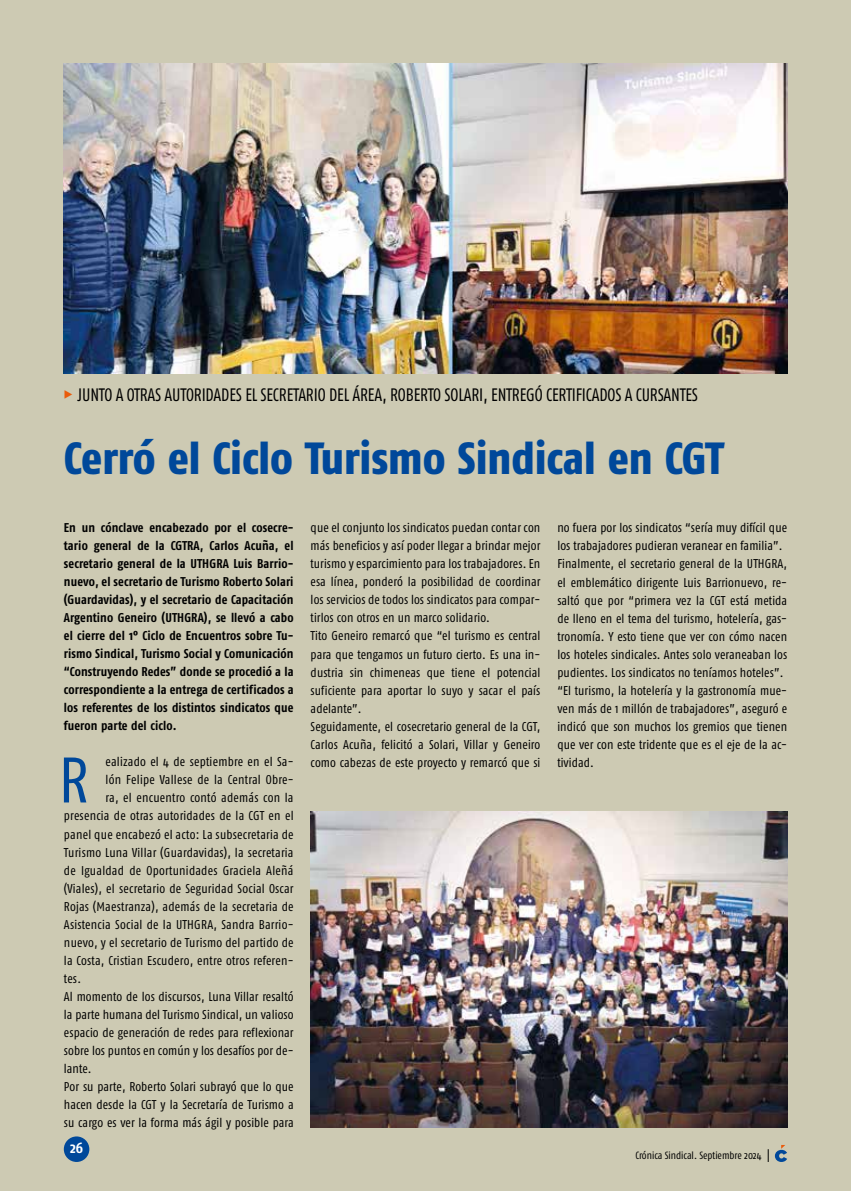
<style>
.page{position:relative;width:851px;height:1191px;background:#fff}
.page>*{position:absolute;margin:0;border:0;box-sizing:border-box;transform-origin:0 0}
.t1{font:64.2px "Fago Co";color:#00489a}
.t2{font:800 45px "Fago Co";color:#00489a}
.t3{font:18px "Fago Co Lf";letter-spacing:-.01em;color:#000;scale:.94 1}
.t4{font:700 15px "Fago Co";color:#fff}
.t5{font:12.75px/18px "Fago Co";letter-spacing:.01em;color:#000}
.t6{font:700 12.75px/18px "Fago Co";letter-spacing:.005em;color:#000;text-align:justify}
.t7{font:10.5px "Fago Co";color:#000}
.s1{font-family:"Fago Co Extra Bold Caps Exp";color:#ea5b0b}
</style>
<div class="page">
<div style="left:0;top:0;width:850px;height:1191px;background:#cdcab3"></div>
<div style="left:64px;top:1136px;width:25px;height:26px;background:#00489a;border-radius:50%"></div>
<svg style="left:774px;top:1145px;width:13px;height:17px"></svg>
<svg style="left:767px;top:1149px;width:1px;height:13px"></svg>
<img style="left:64px;top:64px;width:723px;height:309px">
<img style="left:310px;top:811px;width:477px;height:316px">
<h3 class="t3" style="left:64px;top:384px;width:676px"><span class="s1">%</span> JUNTO A OTRAS AUTORIDADES EL SECRETARIO DEL ÁREA, ROBERTO SOLARI, ENTREGÓ CERTIFICADOS A CURSANTES</h3>
<h2 class="t2" style="left:64px;top:431px;width:661px">Cerró el Ciclo Turismo Sindical en CGT</h2>
<p class="t6" style="left:64px;top:519px;width:231px">En un cónclave encabezado por el cosecre&shy;tario general de la CGTRA, Carlos Acuña, el secretario general de la UTHGRA Luis Barrio&shy;nuevo, el secretario de Turismo Roberto Solari (Guardavidas), y el secretario de Capacitación Argentino Geneiro (UTHGRA), se llevó a cabo el cierre del 1° Ciclo de Encuentros sobre Tu&shy;rismo Sindical, Turismo Social y Comunicación “Construyendo Redes” donde se procedió a la correspondiente a la entrega de certificados a los referentes de los distintos sindicatos que fueron parte del ciclo.</p>
<h1 class="t1" style="left:59px;top:743px;width:32px">R</h1>
<p class="t5" style="left:106px;top:753px;width:189px">ealizado el 4 de septiembre en el Sa-</p>
<p class="t5" style="left:106px;top:771px;width:189px">lón Felipe Vallese de la Central Obre-</p>
<p class="t5" style="left:106px;top:789px;width:189px">ra, el encuentro contó además con la</p>
<p class="t5" style="left:64px;top:807px;width:231px">presencia de otras autoridades de la CGT en el</p>
<p class="t5" style="left:64px;top:825px;width:231px">panel que encabezó el acto: La subsecretaria de</p>
<p class="t5" style="left:64px;top:843px;width:231px">Turismo Luna Villar (Guardavidas), la secretaria</p>
<p class="t5" style="left:64px;top:861px;width:231px">de Igualdad de Oportunidades Graciela Aleñá</p>
<p class="t5" style="left:64px;top:879px;width:231px">(Viales), el secretario de Seguridad Social Oscar</p>
<p class="t5" style="left:64px;top:897px;width:231px">Rojas (Maestranza), además de la secretaria de</p>
<p class="t5" style="left:64px;top:915px;width:231px">Asistencia Social de la UTHGRA, Sandra Barrio-</p>
<p class="t5" style="left:64px;top:933px;width:231px">nuevo, y el secretario de Turismo del partido de</p>
<p class="t5" style="left:64px;top:951px;width:231px">la Costa, Cristian Escudero, entre otros referen-</p>
<p class="t5" style="left:64px;top:969px;width:19px">tes.</p>
<p class="t5" style="left:64px;top:987px;width:231px">Al momento de los discursos, Luna Villar resaltó</p>
<p class="t5" style="left:64px;top:1005px;width:231px">la parte humana del Turismo Sindical, un valioso</p>
<p class="t5" style="left:64px;top:1023px;width:231px">espacio de generación de redes para reflexionar</p>
<p class="t5" style="left:64px;top:1041px;width:231px">sobre los puntos en común y los desafíos por de-</p>
<p class="t5" style="left:64px;top:1059px;width:29px">lante.</p>
<p class="t5" style="left:64px;top:1077px;width:231px">Por su parte, Roberto Solari subrayó que lo que</p>
<p class="t5" style="left:64px;top:1095px;width:231px">hacen desde la CGT y la Secretaría de Turismo a</p>
<p class="t5" style="left:64px;top:1113px;width:231px">su cargo es ver la forma más ágil y posible para</p>
<p class="t4" style="left:70px;top:1138px;width:15px">26</p>
<p class="t5" style="left:310px;top:519px;width:231px">que el conjunto los sindicatos puedan contar con más beneficios y así poder llegar a brindar mejor turismo y esparcimiento para los trabajadores. En esa línea, ponderó la posibilidad de coordinar los servicios de todos los sindicatos para compar&shy;tirlos con otros en un marco solidario.<br>Tito Geneiro remarcó que “el turismo es central para que tengamos un futuro cierto. Es una in&shy;dustria sin chimeneas que tiene el potencial suficiente para aportar lo suyo y sacar el país adelante”.<br>Seguidamente, el cosecretario general de la CGT, Carlos Acuña, felicitó a Solari, Villar y Geneiro como cabezas de este proyecto y remarcó que si</p>
<p class="t5" style="left:557px;top:519px;width:231px">no fuera por los sindicatos “sería muy difícil que los trabajadores pudieran veranear en familia”.<br>Finalmente, el secretario general de la UTHGRA, el emblemático dirigente Luis Barrionuevo, re&shy;saltó que por “primera vez la CGT está metida de lleno en el tema del turismo, hotelería, gas&shy;tronomía. Y esto tiene que ver con cómo nacen los hoteles sindicales. Antes solo veraneaban los pudientes. Los sindicatos no teníamos hoteles”. “El turismo, la hotelería y la gastronomía mue&shy;ven más de 1 millón de trabajadores”, aseguró e indicó que son muchos los gremios que tienen que ver con este tridente que es el eje de la ac&shy;tividad.</p>
<p class="t7" style="left:635px;top:1149px;width:128px">Crónica Sindical. Septiembre 2024</p>
</div>
